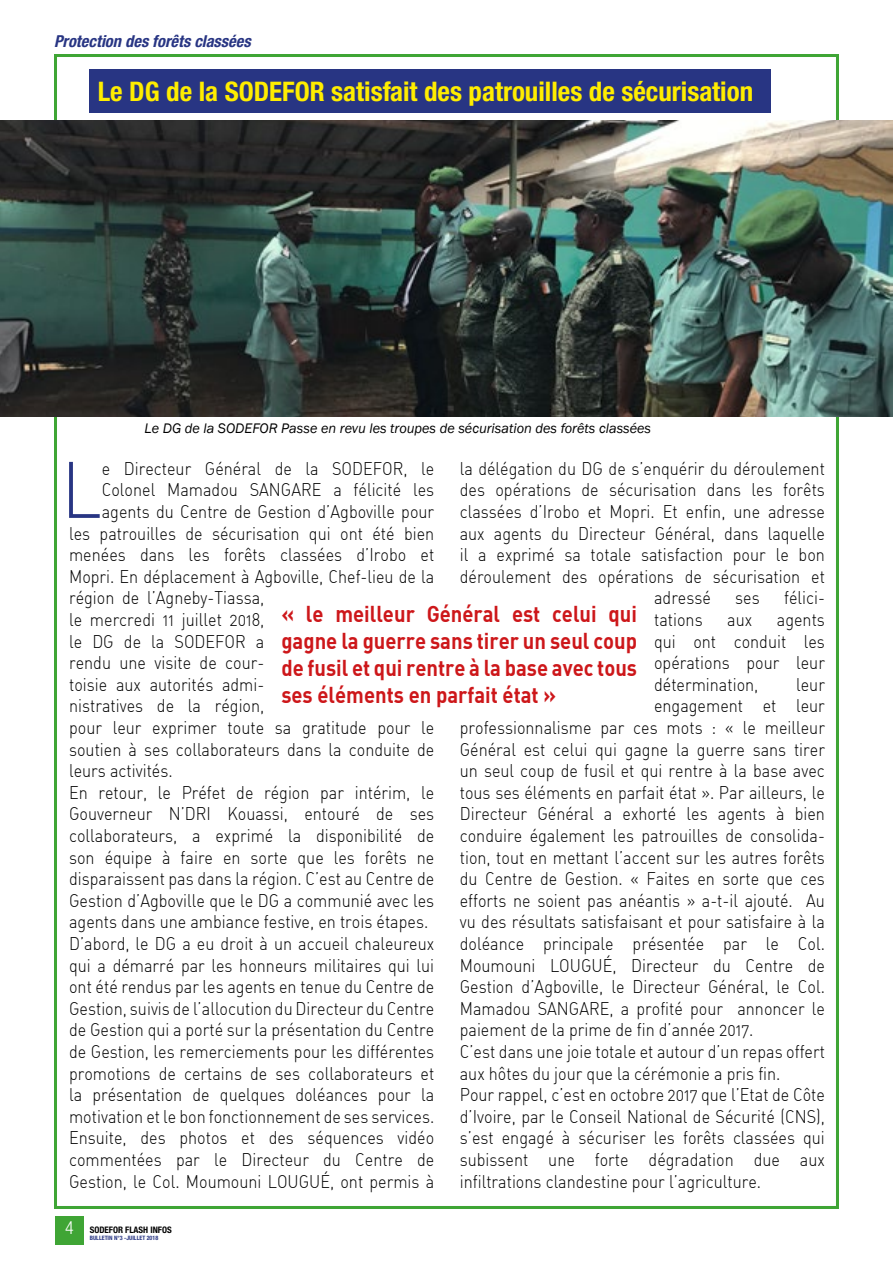
<style>
.page{position:relative;width:893px;height:1263px;background:#fff}
.page>*{position:absolute;margin:0;border:0;box-sizing:border-box;transform-origin:0 0}
.t1{font:78.6px "DIN Light Alternate";color:#283583;scale:.9 1}
.t2{font:700 condensed 27px "Helvetica Neue LT Std";color:#ffed00}
.t3{font:22.5px/27px "DIN Bold";color:#cd171a;text-align:justify;scale:.9 1}
.t4{font:18px/21.6px "DIN Light Alternate";color:#000;text-align:justify;scale:.9 1}
.t5{font:italic 700 condensed 16.5px "Helvetica Neue LT Std";color:#283583}
.t6{font:italic 14.25px "Franklin Gothic";color:#000}
.t7{font:700 condensed 9px "Helvetica Neue LT Std";color:#000}
.t8{font:700 condensed 6px "Helvetica Neue LT Std";color:#283583}
.s1{font-weight:300;font-size:18px;color:#fff}
</style>
<div class="page">
<div style="left:55px;top:1216px;width:29px;height:29px;background:#3fa535"></div>
<div style="left:90px;top:70px;width:681px;height:43px;background:#283583"></div>
<img style="left:0;top:120px;width:893px;height:296px">
<p class="t5" style="left:54px;top:31px;width:198px">Protection des forêts classées</p>
<h2 class="t2" style="left:98px;top:75px;width:657px">Le DG de la SODEFOR satisfait des patrouilles de sécurisation</h2>
<p class="t6" style="left:145px;top:419px;width:508px">Le DG de la SODEFOR Passe en revu les troupes de sécurisation des forêts classées</p>
<h1 class="t1" style="left:61px;top:441px;width:47px">L</h1>
<p class="t4" style="left:102px;top:457px;width:371px">e Directeur Général de la SODEFOR, le</p>
<p class="t4" style="left:460px;top:457px;width:407px">la délégation du DG de s’enquérir du déroulement</p>
<p class="t4" style="left:460px;top:479px;width:407px">des opérations de sécurisation dans les forêts</p>
<p class="t4" style="left:460px;top:500px;width:407px">classées d’Irobo et Mopri. Et enfin, une adresse</p>
<p class="t4" style="left:460px;top:522px;width:407px">aux agents du Directeur Général, dans laquelle</p>
<p class="t4" style="left:460px;top:544px;width:407px">il a exprimé sa totale satisfaction pour le bon</p>
<p class="t4" style="left:460px;top:565px;width:407px">déroulement des opérations de sécurisation et</p>
<p class="t4" style="left:654px;top:587px;width:65px">adressé</p>
<p class="t4" style="left:735px;top:587px;width:29px">ses</p>
<p class="t4" style="left:784px;top:587px;width:47px">félici-</p>
<p class="t4" style="left:654px;top:608px;width:55px">tations</p>
<p class="t4" style="left:727px;top:608px;width:29px">aux</p>
<p class="t4" style="left:102px;top:479px;width:371px">Colonel Mamadou SANGARE a félicité les</p>
<p class="t4" style="left:102px;top:500px;width:371px">agents du Centre de Gestion d’Agboville pour</p>
<p class="t4" style="left:69px;top:522px;width:407px">les patrouilles de sécurisation qui ont été bien</p>
<p class="t4" style="left:69px;top:544px;width:407px">menées dans les forêts classées d’Irobo et</p>
<p class="t4" style="left:69px;top:565px;width:407px">Mopri. En déplacement à Agboville, Chef-lieu de la</p>
<p class="t4" style="left:69px;top:587px;width:218px">région de l’Agneby-Tiassa,</p>
<p class="t4" style="left:69px;top:608px;width:218px">le mercredi 11 juillet 2018,</p>
<p class="t4" style="left:69px;top:630px;width:218px">le DG de la SODEFOR a</p>
<p class="t4" style="left:69px;top:652px;width:218px">rendu une visite de cour-</p>
<p class="t4" style="left:69px;top:673px;width:218px">toisie aux autorités admi-</p>
<p class="t4" style="left:69px;top:695px;width:218px">nistratives de la région,</p>
<p class="t4" style="left:69px;top:716px;width:407px">pour leur exprimer toute sa gratitude pour le</p>
<p class="t4" style="left:69px;top:738px;width:407px">soutien à ses collaborateurs dans la conduite de</p>
<p class="t4" style="left:69px;top:760px;width:117px">leurs activités.</p>
<p class="t4" style="left:69px;top:781px;width:407px">En retour, le Préfet de région par intérim, le</p>
<p class="t4" style="left:69px;top:803px;width:407px">Gouverneur N’DRI Kouassi, entouré de ses</p>
<p class="t4" style="left:69px;top:824px;width:407px">collaborateurs, a exprimé la disponibilité de</p>
<p class="t4" style="left:69px;top:846px;width:407px">son équipe à faire en sorte que les forêts ne</p>
<p class="t4" style="left:69px;top:868px;width:407px">disparaissent pas dans la région. C’est au Centre de</p>
<p class="t4" style="left:69px;top:889px;width:407px">Gestion d’Agboville que le DG a communié avec les</p>
<p class="t4" style="left:69px;top:911px;width:401px">agents dans une ambiance festive, en trois étapes.</p>
<p class="t4" style="left:69px;top:932px;width:407px">D’abord, le DG a eu droit à un accueil chaleureux</p>
<p class="t4" style="left:69px;top:954px;width:407px">qui a démarré par les honneurs militaires qui lui</p>
<p class="t4" style="left:69px;top:976px;width:407px">ont été rendus par les agents en tenue du Centre de</p>
<p class="t4" style="left:69px;top:997px;width:407px">Gestion, suivis de l’allocution du Directeur du Centre</p>
<p class="t4" style="left:69px;top:1019px;width:407px">de Gestion qui a porté sur la présentation du Centre</p>
<p class="t4" style="left:69px;top:1040px;width:407px">de Gestion, les remerciements pour les différentes</p>
<p class="t4" style="left:69px;top:1062px;width:407px">promotions de certains de ses collaborateurs et</p>
<p class="t4" style="left:69px;top:1084px;width:407px">la présentation de quelques doléances pour la</p>
<p class="t4" style="left:69px;top:1105px;width:407px">motivation et le bon fonctionnement de ses services.</p>
<p class="t4" style="left:69px;top:1127px;width:407px">Ensuite, des photos et des séquences vidéo</p>
<p class="t4" style="left:69px;top:1148px;width:407px">commentées par le Directeur du Centre de</p>
<p class="t4" style="left:69px;top:1170px;width:407px">Gestion, le Col. Moumouni LOUGUÉ, ont permis à</p>
<p class="t3" style="left:281px;top:600px;width:397px">« le meilleur Général est celui qui gagne la guerre sans tirer un seul coup de fusil et qui rentre à la base avec tous ses éléments en parfait état »</p>
<p class="t4" style="left:654px;top:608px;width:191px;text-indent:123px">agents qui ont conduit les opérations pour leur détermination,</p>
<p class="t4" style="left:796px;top:673px;width:34px">leur</p>
<p class="t4" style="left:654px;top:695px;width:191px">engagement et leur</p>
<p class="t4" style="left:460px;top:716px;width:407px">professionnalisme par ces mots : « le meilleur</p>
<p class="t4" style="left:460px;top:738px;width:407px">Général est celui qui gagne la guerre sans tirer</p>
<p class="t4" style="left:460px;top:760px;width:407px">un seul coup de fusil et qui rentre à la base avec</p>
<p class="t4" style="left:460px;top:781px;width:407px">tous ses éléments en parfait état ». Par ailleurs, le</p>
<p class="t4" style="left:460px;top:803px;width:407px">Directeur Général a exhorté les agents à bien</p>
<p class="t4" style="left:460px;top:824px;width:407px">conduire également les patrouilles de consolida-</p>
<p class="t4" style="left:460px;top:846px;width:407px">tion, tout en mettant l’accent sur les autres forêts</p>
<p class="t4" style="left:460px;top:868px;width:407px">du Centre de Gestion. « Faites en sorte que ces</p>
<p class="t4" style="left:460px;top:889px;width:407px">efforts ne soient pas anéantis » a-t-il ajouté. Au</p>
<p class="t4" style="left:460px;top:911px;width:407px">vu des résultats satisfaisant et pour satisfaire à la</p>
<p class="t4" style="left:460px;top:932px;width:407px">doléance principale présentée par le Col.</p>
<p class="t4" style="left:460px;top:954px;width:407px">Moumouni LOUGUÉ, Directeur du Centre de</p>
<p class="t4" style="left:460px;top:976px;width:407px">Gestion d’Agboville, le Directeur Général, le Col.</p>
<p class="t4" style="left:460px;top:997px;width:407px">Mamadou SANGARE, a profité pour annoncer le</p>
<p class="t4" style="left:460px;top:1019px;width:328px">paiement de la prime de fin d’année 2017.</p>
<p class="t4" style="left:460px;top:1040px;width:407px">C’est dans une joie totale et autour d’un repas offert</p>
<p class="t4" style="left:460px;top:1062px;width:358px">aux hôtes du jour que la cérémonie a pris fin.</p>
<p class="t4" style="left:460px;top:1084px;width:407px">Pour rappel, c’est en octobre 2017 que l’Etat de Côte</p>
<p class="t4" style="left:460px;top:1105px;width:407px">d’Ivoire, par le Conseil National de Sécurité (CNS),</p>
<p class="t4" style="left:460px;top:1127px;width:407px">s’est engagé à sécuriser les forêts classées qui</p>
<p class="t4" style="left:460px;top:1148px;width:407px">subissent une forte dégradation due aux</p>
<p class="t4" style="left:460px;top:1170px;width:336px">infiltrations clandestine pour l’agriculture.</p>
<p class="t7" style="left:65px;top:1224px;width:108px"><span class="s1">4</span> SODEFOR FLASH INFOS</p>
<p class="t8" style="left:90px;top:1234px;width:70px">BULLETIN N°3 -JUILLET 2018</p>
</div>
